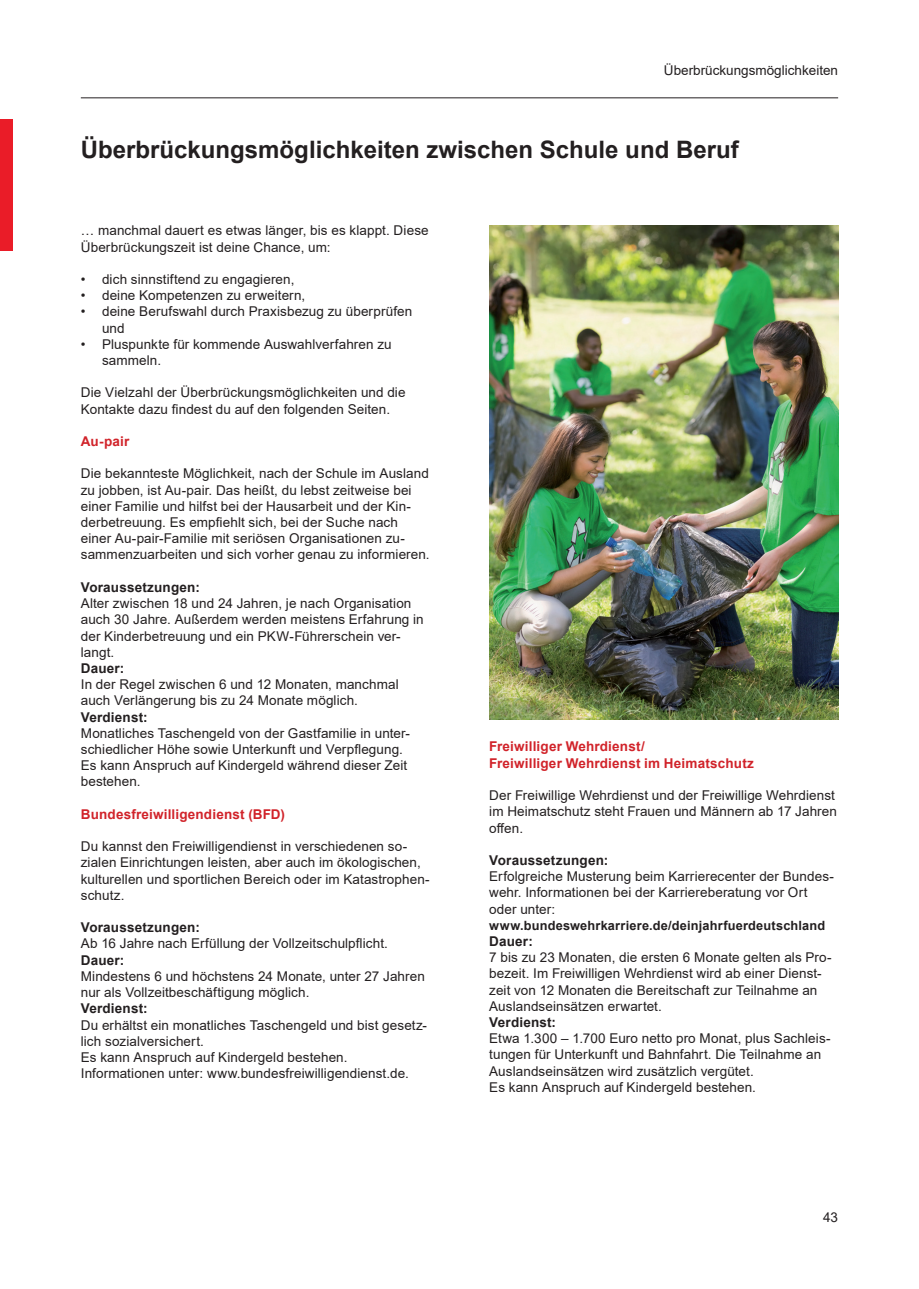
<style>
.page{position:relative;width:919px;height:1289px;background:#fff}
.page>*{position:absolute;margin:0;border:0;box-sizing:border-box;transform-origin:0 0}
.Überschrfit{font:700 24px "Arial";color:#231f20}
.Überschrift_klein_ob{font:13.5px/16.2px "Arial";letter-spacing:.005em;color:#231f20}
.t1{font:700 13.5px "Arial";letter-spacing:.01em;color:#231f20}
.t2{font:700 13.5px "Arial";letter-spacing:.01em;color:#d1232a}
.t3{font:700 12.75px "Arial";letter-spacing:.015em;color:#231f20}
</style>
<div class="page">
<div style="left:0;top:119px;width:13px;height:132px;background:#ea1c28"></div>
<hr style="left:81px;top:97px;width:757px;height:1px;background:#231f20">
<img style="left:489px;top:225px;width:349px;height:494px">
<p class="Überschrift_klein_ob" style="left:664px;top:62px;width:176px">Überbrückungsmöglichkeiten</p>
<p class="Überschrfit" style="left:81px;top:132px;width:659px">Überbrückungsmöglichkeiten zwischen Schule und Beruf</p>
<p class="Überschrift_klein_ob" style="left:81px;top:222px;width:349px">… manchmal dauert es etwas länger, bis es klappt. Diese<br>Überbrückungszeit ist deine Chance, um:</p>
<p class="Überschrift_klein_ob" style="left:81px;top:271px;width:215px">• dich sinnstiftend zu engagieren,</p>
<p class="Überschrift_klein_ob" style="left:81px;top:287px;width:226px">• deine Kompetenzen zu erweitern,</p>
<p class="Überschrift_klein_ob" style="left:102px;top:303px;width:312px;text-indent:-21px">• deine Berufswahl durch Praxisbezug zu überprüfen und</p>
<p class="Überschrift_klein_ob" style="left:102px;top:336px;width:291px;text-indent:-21px">• Pluspunkte für kommende Auswahlverfahren zu sammeln.</p>
<p class="Überschrift_klein_ob" style="left:81px;top:384px;width:326px">Die Vielzahl der Überbrückungsmöglichkeiten und die<br>Kontakte dazu findest du auf den folgenden Seiten.</p>
<p class="t2" style="left:81px;top:432px;width:50px">Au-pair</p>
<p class="Überschrift_klein_ob" style="left:81px;top:465px;width:349px">Die bekannteste Möglichkeit, nach der Schule im Ausland zu jobben, ist Au-pair. Das heißt, du lebst zeitweise bei</p>
<p class="Überschrift_klein_ob" style="left:81px;top:498px;width:350px">einer Familie und hilfst bei der Hausarbeit und der Kin&shy;derbetreuung. Es empfiehlt sich, bei der Suche nach einer Au-pair-Familie mit seriösen Organisationen zu&shy;sammenzuarbeiten und sich vorher genau zu informieren.</p>
<p class="t1" style="left:81px;top:577px;width:120px">Voraussetzungen:</p>
<p class="Überschrift_klein_ob" style="left:81px;top:595px;width:344px">Alter zwischen 18 und 24 Jahren, je nach Organisation auch 30 Jahre. Außerdem werden meistens Erfahrung in der Kinderbetreuung und ein PKW-Führerschein ver&shy;langt.</p>
<p class="t1" style="left:81px;top:658px;width:45px">Dauer:</p>
<p class="Überschrift_klein_ob" style="left:81px;top:676px;width:319px">In der Regel zwischen 6 und 12 Monaten, manchmal auch Verlängerung bis zu 24 Monate möglich.</p>
<p class="t1" style="left:81px;top:707px;width:68px">Verdienst:</p>
<p class="Überschrift_klein_ob" style="left:81px;top:724px;width:330px">Monatliches Taschengeld von der Gastfamilie in unter&shy;schiedlicher Höhe sowie Unterkunft und Verpflegung.<br>Es kann Anspruch auf Kindergeld während dieser Zeit bestehen.</p>
<p class="t2" style="left:81px;top:804px;width:206px">Bundesfreiwilligendienst (BFD)</p>
<p class="Überschrift_klein_ob" style="left:81px;top:838px;width:350px">Du kannst den Freiwilligendienst in verschiedenen so&shy;zialen Einrichtungen leisten, aber auch im ökologischen, kulturellen und sportlichen Bereich oder im Katastrophen&shy;schutz.</p>
<p class="t1" style="left:81px;top:918px;width:120px">Voraussetzungen:</p>
<p class="Überschrift_klein_ob" style="left:81px;top:935px;width:309px">Ab 16 Jahre nach Erfüllung der Vollzeitschulpflicht.</p>
<p class="t1" style="left:81px;top:950px;width:45px">Dauer:</p>
<p class="Überschrift_klein_ob" style="left:81px;top:967px;width:345px">Mindestens 6 und höchstens 24 Monate, unter 27 Jahren nur als Vollzeitbeschäftigung möglich.</p>
<p class="t1" style="left:81px;top:999px;width:68px">Verdienst:</p>
<p class="Überschrift_klein_ob" style="left:81px;top:1016px;width:348px">Du erhältst ein monatliches Taschengeld und bist gesetz&shy;lich sozialversichert.</p>
<p class="Überschrift_klein_ob" style="left:81px;top:1048px;width:268px">Es kann Anspruch auf Kindergeld bestehen.</p>
<p class="Überschrift_klein_ob" style="left:81px;top:1065px;width:329px">Informationen unter: www.bundesfreiwilligendienst.de.</p>
<p class="t2" style="left:489px;top:737px;width:157px">Freiwilliger Wehrdienst/</p>
<p class="t2" style="left:489px;top:753px;width:266px">Freiwilliger Wehrdienst im Heimatschutz</p>
<p class="Überschrift_klein_ob" style="left:489px;top:787px;width:349px">Der Freiwillige Wehrdienst und der Freiwillige Wehrdienst im Heimatschutz steht Frauen und Männern ab 17 Jahren offen.</p>
<p class="t1" style="left:489px;top:850px;width:120px">Voraussetzungen:</p>
<p class="Überschrift_klein_ob" style="left:489px;top:868px;width:346px">Erfolgreiche Musterung beim Karrierecenter der Bundes&shy;wehr. Informationen bei der Karriereberatung vor Ort oder unter:</p>
<p class="t3" style="left:489px;top:916px;width:337px">www.bundeswehrkarriere.de/deinjahrfuerdeutschland</p>
<p class="t1" style="left:489px;top:931px;width:45px">Dauer:</p>
<p class="Überschrift_klein_ob" style="left:489px;top:949px;width:344px">7 bis zu 23 Monaten, die ersten 6 Monate gelten als Pro&shy;bezeit. Im Freiwilligen Wehrdienst wird ab einer Dienst&shy;zeit von 12 Monaten die Bereitschaft zur Teilnahme an Auslandseinsätzen erwartet.</p>
<p class="t1" style="left:489px;top:1012px;width:68px">Verdienst:</p>
<p class="Überschrift_klein_ob" style="left:489px;top:1030px;width:343px">Etwa 1.300 – 1.700 Euro netto pro Monat, plus Sachleis&shy;tungen für Unterkunft und Bahnfahrt. Die Teilnahme an<br>Auslandseinsätzen wird zusätzlich vergütet.</p>
<p class="Überschrift_klein_ob" style="left:489px;top:1078px;width:268px">Es kann Anspruch auf Kindergeld bestehen.</p>
<p class="Überschrift_klein_ob" style="left:823px;top:1209px;width:17px">43</p>
</div>
